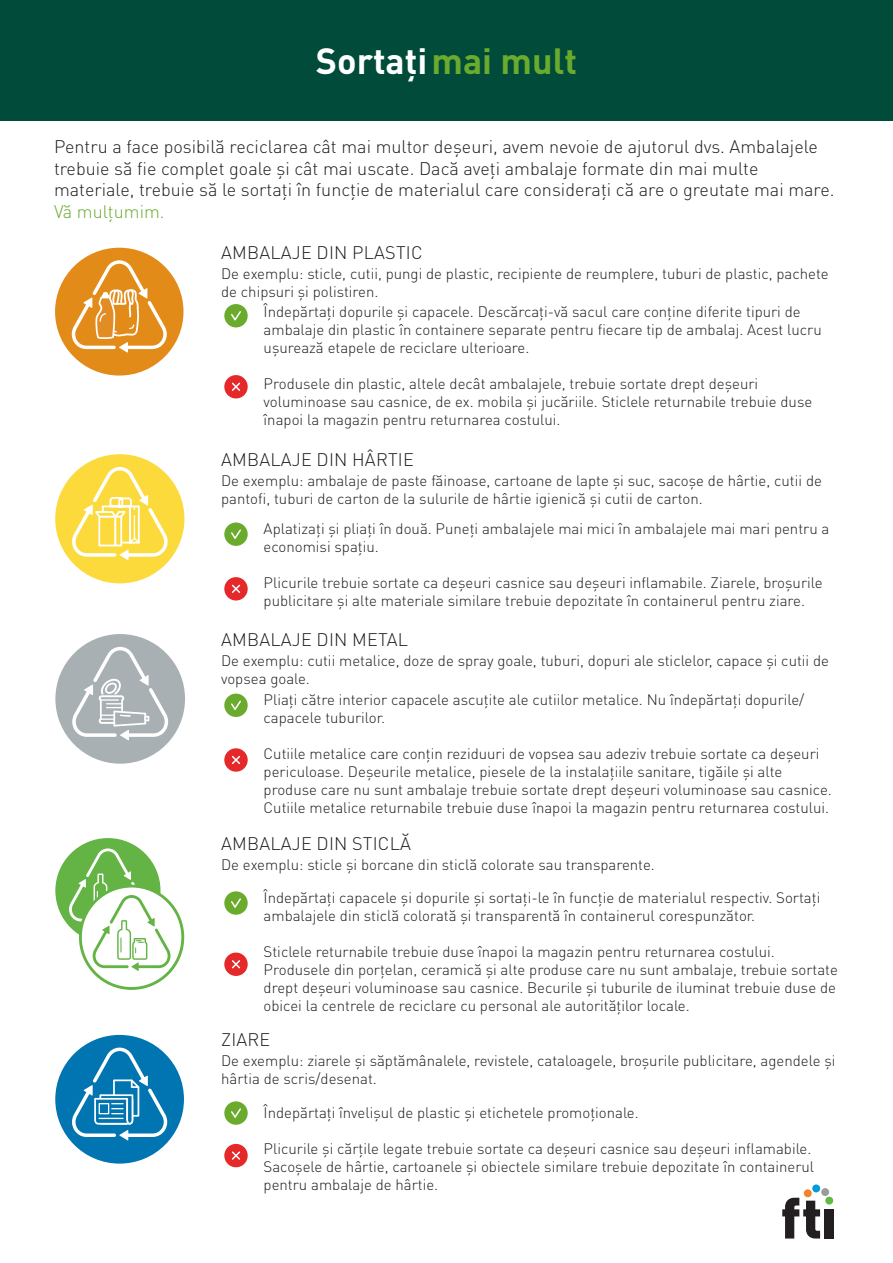
<style>
.page{position:relative;width:893px;height:1263px;background:#fff}
.page>*{position:absolute;margin:0;border:0;box-sizing:border-box;transform-origin:0 0}
.t1{font:700 36px "DIN Pro";color:#fff}
.t2{font:300 18px/21.6px "DIN Pro";color:#1d1d1b}
.t3{font:300 15px/18px "DIN Pro";color:#1d1d1b}
.s1{color:#6aab2e}
</style>
<div class="page">
<div style="left:0;top:0;width:893px;height:120px;background:#004b39"></div>
<svg style="left:782px;top:1198px;width:38px;height:40px"></svg>
<div style="left:825px;top:1209px;width:9px;height:29px;background:#231f20"></div>
<div style="left:804px;top:1189px;width:8px;height:8px;background:#f4822b;border-radius:50%"></div>
<div style="left:812px;top:1184px;width:8px;height:8px;background:#009cdc;border-radius:50%"></div>
<div style="left:825px;top:1197px;width:8px;height:7px;background:#60bb46;border-radius:50%"></div>
<div style="left:821px;top:1188px;width:8px;height:8px;background:#999b9e;border-radius:50%"></div>
<div style="left:224px;top:522px;width:24px;height:24px;background:#6aab2e;border-radius:50%"></div>
<svg style="left:231px;top:529px;width:10px;height:10px"></svg>
<div style="left:224px;top:577px;width:24px;height:23px;background:#e52829;border-radius:50%"></div>
<svg style="left:231px;top:584px;width:10px;height:9px"></svg>
<div style="left:224px;top:694px;width:24px;height:23px;background:#6aab2e;border-radius:50%"></div>
<svg style="left:231px;top:700px;width:10px;height:10px"></svg>
<div style="left:224px;top:748px;width:24px;height:24px;background:#e52829;border-radius:50%"></div>
<svg style="left:231px;top:755px;width:10px;height:9px"></svg>
<div style="left:224px;top:1101px;width:24px;height:24px;background:#6aab2e;border-radius:50%"></div>
<svg style="left:231px;top:1108px;width:10px;height:10px"></svg>
<div style="left:224px;top:1144px;width:24px;height:23px;background:#e52829;border-radius:50%"></div>
<svg style="left:232px;top:1151px;width:8px;height:9px"></svg>
<div style="left:224px;top:304px;width:24px;height:23px;background:#6aab2e;border-radius:50%"></div>
<svg style="left:231px;top:311px;width:10px;height:10px"></svg>
<div style="left:224px;top:375px;width:24px;height:23px;background:#e52829;border-radius:50%"></div>
<svg style="left:231px;top:382px;width:10px;height:9px"></svg>
<div style="left:224px;top:891px;width:24px;height:24px;background:#6aab2e;border-radius:50%"></div>
<svg style="left:231px;top:898px;width:10px;height:10px"></svg>
<div style="left:224px;top:952px;width:24px;height:24px;background:#e52829;border-radius:50%"></div>
<svg style="left:232px;top:960px;width:9px;height:9px"></svg>
<div style="left:55px;top:634px;width:130px;height:130px;background:#a9b0b4;border-radius:50%"></div>
<svg style="left:72px;top:647px;width:97px;height:93px"></svg>
<div style="left:55px;top:838px;width:105px;height:105px;background:#63b345;border-radius:50%"></div>
<svg style="left:68px;top:848px;width:116px;height:142px"></svg>
<div style="left:55px;top:454px;width:129px;height:129px;background:#fcda3b;border-radius:50%"></div>
<svg style="left:71px;top:467px;width:97px;height:93px"></svg>
<div style="left:55px;top:248px;width:128px;height:128px;background:#e28b19;border-radius:50%"></div>
<svg style="left:71px;top:260px;width:97px;height:93px"></svg>
<div style="left:55px;top:1035px;width:129px;height:128px;background:#0075b1;border-radius:50%"></div>
<svg style="left:71px;top:1047px;width:97px;height:93px"></svg>
<p class="t1" style="left:316px;top:37px;width:263px">Sortați<span class="s1">mai mult</span></p>
<p class="t2" style="left:54px;top:135px;width:782px">Pentru a face posibilă reciclarea cât mai multor deșeuri, avem nevoie de ajutorul dvs. Ambalajele trebuie să fie complet goale și cât mai uscate. Dacă aveți ambalaje formate din mai multe materiale, trebuie să le sortați în funcție de materialul care considerați că are o greutate mai mare.<br><span class="s1">Vă mulțumim.</span></p>
<p class="t2" style="left:221px;top:241px;width:203px">AMBALAJE DIN PLASTIC</p>
<p class="t3" style="left:221px;top:263px;width:609px">De exemplu: sticle, cutii, pungi de plastic, recipiente de reumplere, tuburi de plastic, pachete de chipsuri și polistiren.</p>
<p class="t3" style="left:264px;top:302px;width:560px">Îndepărtați dopurile și capacele. Descărcați-vă sacul care conține diferite tipuri de ambalaje din plastic în containere separate pentru fiecare tip de ambalaj. Acest lucru ușurează etapele de reciclare ulterioare.</p>
<p class="t3" style="left:264px;top:374px;width:550px">Produsele din plastic, altele decât ambalajele, trebuie sortate drept deșeuri voluminoase sau casnice, de ex. mobila și jucăriile. Sticlele returnabile trebuie duse înapoi la magazin pentru returnarea costului.</p>
<p class="t2" style="left:221px;top:448px;width:194px">AMBALAJE DIN HÂRTIE</p>
<p class="t3" style="left:221px;top:471px;width:602px">De exemplu: ambalaje de paste făinoase, cartoane de lapte și suc, sacoșe de hârtie, cutii de pantofi, tuburi de carton de la sulurile de hârtie igienică și cutii de carton.</p>
<p class="t3" style="left:264px;top:519px;width:567px">Aplatizați și pliați în două. Puneți ambalajele mai mici în ambalajele mai mari pentru a economisi spațiu.</p>
<p class="t3" style="left:264px;top:573px;width:560px">Plicurile trebuie sortate ca deșeuri casnice sau deșeuri inflamabile. Ziarele, broșurile publicitare și alte materiale similare trebuie depozitate în containerul pentru ziare.</p>
<p class="t2" style="left:221px;top:628px;width:188px">AMBALAJE DIN METAL</p>
<p class="t3" style="left:221px;top:650px;width:609px">De exemplu: cutii metalice, doze de spray goale, tuburi, dopuri ale sticlelor, capace și cutii de vopsea goale.</p>
<p class="t3" style="left:264px;top:690px;width:542px">Pliați către interior capacele ascuțite ale cutiilor metalice. Nu îndepărtați dopurile/ capacele tuburilor.</p>
<p class="t3" style="left:264px;top:744px;width:570px">Cutiile metalice care conțin reziduuri de vopsea sau adeziv trebuie sortate ca deșeuri periculoase. Deșeurile metalice, piesele de la instalațiile sanitare, tigăile și alte produse care nu sunt ambalaje trebuie sortate drept deșeuri voluminoase sau casnice.<br>Cutiile metalice returnabile trebuie duse înapoi la magazin pentru returnarea costului.</p>
<p class="t2" style="left:221px;top:832px;width:191px">AMBALAJE DIN STICLĂ</p>
<p class="t3" style="left:221px;top:855px;width:435px">De exemplu: sticle și borcane din sticlă colorate sau transparente.</p>
<p class="t3" style="left:264px;top:888px;width:558px">Îndepărtați capacele și dopurile și sortați-le în funcție de materialul respectiv. Sortați ambalajele din sticlă colorată și transparentă în containerul corespunzător.</p>
<p class="t3" style="left:264px;top:942px;width:576px">Sticlele returnabile trebuie duse înapoi la magazin pentru returnarea costului.<br>Produsele din porțelan, ceramică și alte produse care nu sunt ambalaje, trebuie sortate drept deșeuri voluminoase sau casnice. Becurile și tuburile de iluminat trebuie duse de obicei la centrele de reciclare cu personal ale autorităților locale.</p>
<p class="t2" style="left:221px;top:1028px;width:51px">ZIARE</p>
<p class="t3" style="left:221px;top:1051px;width:616px">De exemplu: ziarele și săptămânalele, revistele, cataloagele, broșurile publicitare, agendele și hârtia de scris/desenat.</p>
<p class="t3" style="left:264px;top:1103px;width:377px">Îndepărtați învelișul de plastic și etichetele promoționale.</p>
<p class="t3" style="left:264px;top:1139px;width:552px">Plicurile și cărțile legate trebuie sortate ca deșeuri casnice sau deșeuri inflamabile.<br>Sacoșele de hârtie, cartoanele și obiectele similare trebuie depozitate în containerul pentru ambalaje de hârtie.</p>
</div>
